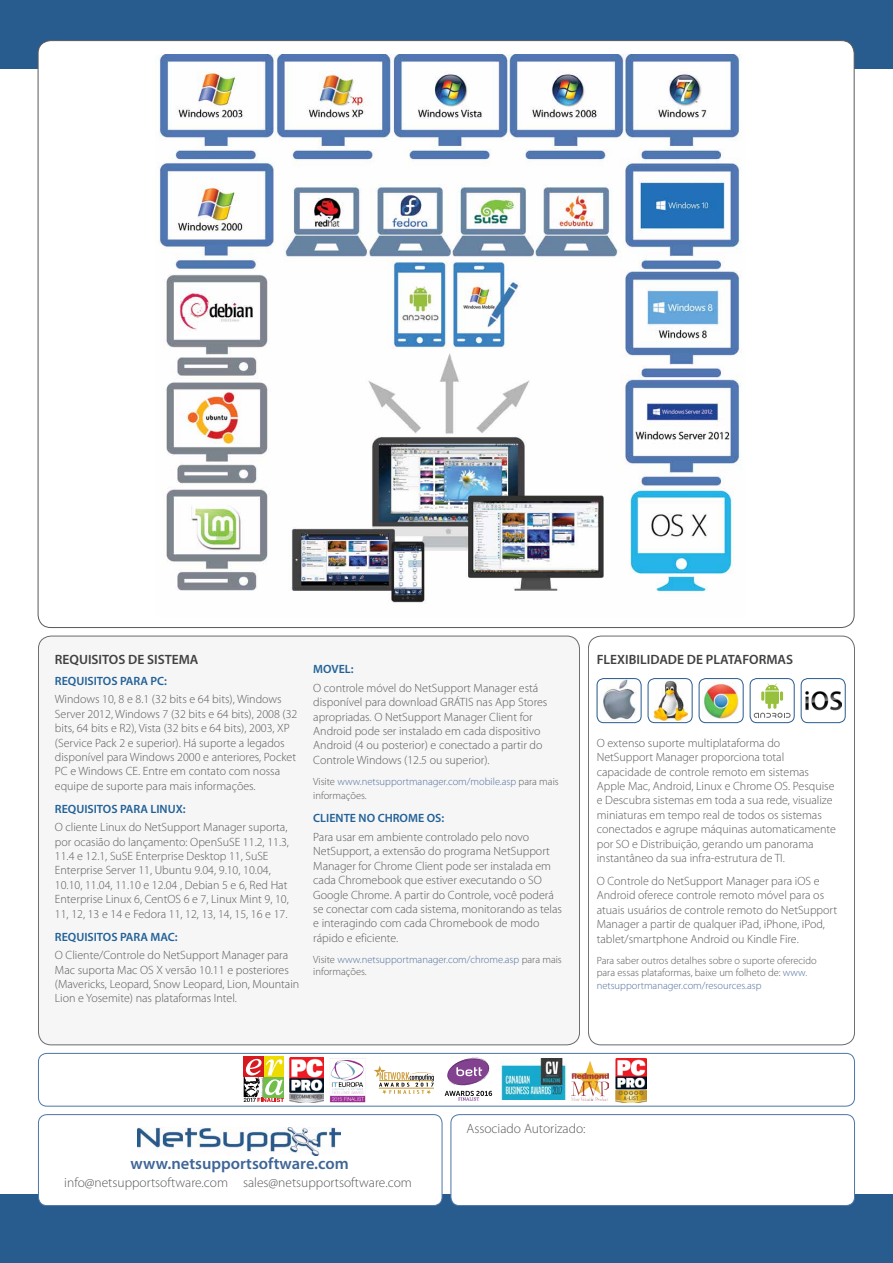
<style>
.page{position:relative;width:893px;height:1263px;background:#fff}
.page>*{position:absolute;margin:0;border:0;box-sizing:border-box;transform-origin:0 0}
.t1{font:600 16.5px "Myriad Pro";color:#3e6596}
.t2{font:300 13.5px "Myriad Pro";color:#58595b}
.t3{font:600 13.5px "Myriad Pro";color:#414042}
.t4{font:300 12px/14.4px "Myriad Pro";color:#58595b}
.t5{font:600 12px "Myriad Pro";color:#216197}
.t6{font:300 10.5px/14.4px "Myriad Pro";color:#51709e}
.t7{font:300 10.5px/12.6px "Myriad Pro";color:#58595b}
.s1{color:#58595b}
.s2{color:#51709e}
</style>
<div class="page">
<div style="left:0;top:1195px;width:893px;height:68px;background:#285b8e"></div>
<div style="left:0;top:0;width:893px;height:68px;background:#285b8e"></div>
<div style="left:38px;top:1114px;width:404px;height:91px;background:#fff;border-radius:9px"></div>
<div style="left:38px;top:1114px;width:404px;height:92px;border:1px solid #4d76a8;border-radius:9px"></div>
<img style="left:137px;top:1127px;width:204px;height:29px">
<div style="left:451px;top:1114px;width:403px;height:91px;background:#fff;border-radius:9px"></div>
<div style="left:451px;top:1114px;width:404px;height:92px;border:1px solid #4d76a8;border-radius:9px"></div>
<div style="left:38px;top:1053px;width:817px;height:53px;border:1px solid #4d76a8;border-radius:9px"></div>
<div style="left:38px;top:636px;width:541px;height:409px;background:#f6f6f6;border-radius:13px"></div>
<div style="left:38px;top:41px;width:816px;height:586px;background:#fff;border-radius:13px"></div>
<img style="left:158px;top:54px;width:584px;height:549px">
<div style="left:588px;top:636px;width:267px;height:409px;border:1px solid #58595b;border-radius:13px"></div>
<img style="left:597px;top:678px;width:44px;height:43px">
<div style="left:597px;top:678px;width:44px;height:45px;border:1px solid #285b8e;border-radius:7px"></div>
<img style="left:653px;top:681px;width:34px;height:39px">
<div style="left:648px;top:678px;width:44px;height:45px;border:1px solid #285b8e;border-radius:7px"></div>
<svg style="left:754px;top:683px;width:37px;height:35px"></svg>
<div style="left:750px;top:678px;width:44px;height:45px;border:1px solid #285b8e;border-radius:7px"></div>
<img style="left:805px;top:691px;width:36px;height:19px">
<div style="left:801px;top:678px;width:44px;height:45px;border:1px solid #285b8e;border-radius:7px"></div>
<img style="left:703px;top:682px;width:36px;height:37px">
<div style="left:699px;top:678px;width:44px;height:45px;border:1px solid #285b8e;border-radius:7px"></div>
<svg style="left:374px;top:1065px;width:60px;height:29px"></svg>
<img style="left:572px;top:1061px;width:37px;height:39px">
<img style="left:500px;top:1059px;width:66px;height:41px">
<svg style="left:445px;top:1057px;width:47px;height:43px"></svg>
<img style="left:329px;top:1058px;width:37px;height:44px">
<img style="left:289px;top:1058px;width:35px;height:44px">
<img style="left:615px;top:1059px;width:31px;height:43px">
<div style="left:264px;top:1057px;width:20px;height:20px;background:#eedc00"></div>
<div style="left:244px;top:1057px;width:20px;height:20px;background:#d71920"></div>
<svg style="left:244px;top:1059px;width:40px;height:43px"></svg>
<p class="t3" style="left:55px;top:650px;width:145px">REQUISITOS DE SISTEMA</p>
<p class="t5" style="left:55px;top:673px;width:114px">REQUISITOS PARA PC:</p>
<p class="t4" style="left:55px;top:692px;width:244px">Windows 10, 8 e 8.1 (32 bits e 64 bits), Windows Server 2012, Windows 7 (32 bits e 64 bits), 2008 (32 bits, 64 bits e R2), Vista (32 bits e 64 bits), 2003, XP (Service Pack 2 e superior). Há suporte a legados disponível para Windows 2000 e anteriores, Pocket PC e Windows CE. Entre em contato com nossa equipe de suporte para mais informações.</p>
<p class="t5" style="left:55px;top:801px;width:132px">REQUISITOS PARA LINUX:</p>
<p class="t4" style="left:55px;top:820px;width:236px">O cliente Linux do NetSupport Manager suporta, por ocasião do lançamento: OpenSuSE 11.2, 11.3, 11.4 e 12.1, SuSE Enterprise Desktop 11, SuSE Enterprise Server 11, Ubuntu 9.04, 9.10, 10.04, 10.10, 11.04, 11.10 e 12.04 , Debian 5 e 6, Red Hat Enterprise Linux 6, CentOS 6 e 7, Linux Mint 9, 10, 11, 12, 13 e 14 e Fedora 11, 12, 13, 14, 15, 16 e 17.</p>
<p class="t5" style="left:55px;top:929px;width:124px">REQUISITOS PARA MAC:</p>
<p class="t4" style="left:55px;top:948px;width:246px">O Cliente/Controle do NetSupport Manager para Mac suporta Mac OS X versão 10.11 e posteriores (Mavericks, Leopard, Snow Leopard, Lion, Mountain Lion e Yosemite) nas plataformas Intel.</p>
<p class="t5" style="left:313px;top:661px;width:42px">MOVEL:</p>
<p class="t4" style="left:313px;top:680px;width:236px">O controle móvel do NetSupport Manager está disponível para download GRÁTIS nas App Stores apropriadas. O NetSupport Manager Client for Android pode ser instalado em cada dispositivo Android (4 ou posterior) e conectado a partir do Controle Windows (12.5 ou superior).</p>
<p class="t6" style="left:313px;top:774px;width:247px"><span class="s1">Visite</span> www.netsupportmanager.com/mobile.asp <span class="s1">para mais informações.</span></p>
<p class="t5" style="left:313px;top:811px;width:132px">CLIENTE NO CHROME OS:</p>
<p class="t4" style="left:313px;top:830px;width:250px">Para usar em ambiente controlado pelo novo NetSupport, a extensão do programa NetSupport Manager for Chrome Client pode ser instalada em cada Chromebook que estiver executando o SO Google Chrome. A partir do Controle, você poderá se conectar com cada sistema, monitorando as telas e interagindo com cada Chromebook de modo rápido e eficiente.</p>
<p class="t6" style="left:313px;top:953px;width:250px;line-height:12.6px"><span class="s1">Visite</span> www.netsupportmanager.com/chrome.asp <span class="s1">para mais informações.</span></p>
<p class="t3" style="left:597px;top:651px;width:198px">FLEXIBILIDADE DE PLATAFORMAS</p>
<p class="t4" style="left:597px;top:735px;width:241px">O extenso suporte multiplataforma do NetSupport Manager proporciona total capacidade de controle remoto em sistemas Apple Mac, Android, Linux e Chrome OS. Pesquise e Descubra sistemas em toda a sua rede, visualize miniaturas em tempo real de todos os sistemas conectados e agrupe máquinas automaticamente por SO e Distribuição, gerando um panorama instantâneo da sua infra-estrutura de TI.</p>
<p class="t4" style="left:597px;top:874px;width:242px">O Controle do NetSupport Manager para iOS e Android oferece controle remoto móvel para os atuais usuários de controle remoto do NetSupport Manager a partir de qualquer iPad, iPhone, iPod, tablet/smartphone Android ou Kindle Fire.</p>
<p class="t7" style="left:597px;top:954px;width:221px">Para saber outros detalhes sobre o suporte oferecido para essas plataformas, baixe um folheto de: <span class="s2">www. netsupportmanager.com/resources.asp</span></p>
<h1 class="t1" style="left:131px;top:1153px;width:220px">www.netsupportsoftware.com</h1>
<p class="t2" style="left:64px;top:1174px;width:349px">info@netsupportsoftware.com sales@netsupportsoftware.com</p>
<p class="t2" style="left:467px;top:1120px;width:121px">Associado Autorizado:</p>
</div>
